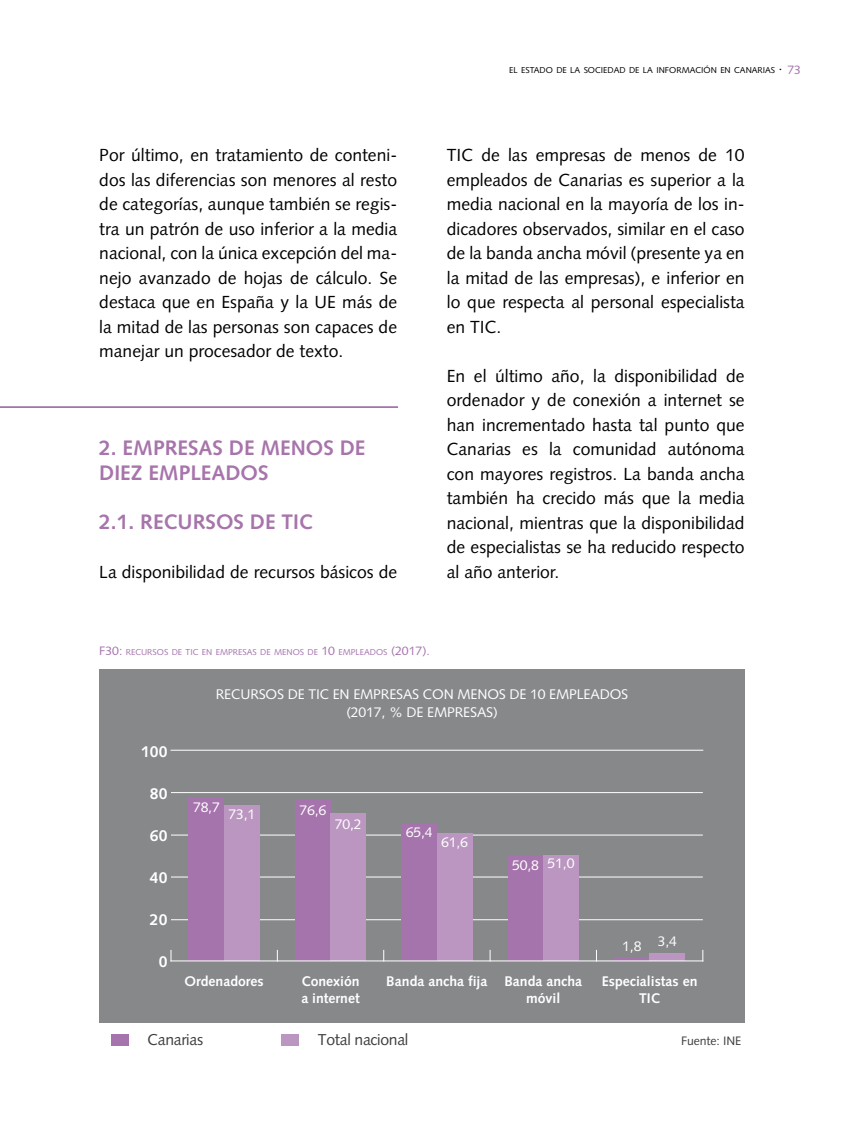
<style>
.page{position:relative;width:844px;height:1141px;background:#fff}
.page>*{position:absolute;margin:0;border:0;box-sizing:border-box;transform-origin:0 0}
.t1{font:700 21px "Syntax";color:#a774ab}
.t2{font:17.5px/24.5px "Syntax";color:#000;text-align:justify}
.t3{font:15.75px "Syntax";letter-spacing:-.02em;color:#3e3d40}
.t4{font:700 15.75px "Syntax";color:#fff}
.t5{font:14px/17.5px "Syntax";letter-spacing:-.01em;color:#fff;text-align:center}
.t6{font:700 14px/16.8px "Syntax";color:#fff}
.t7{font:12.25px "Syntax";letter-spacing:-.01em;color:#3e3d40}
.t8{font:8.58px "Syntax";color:#a573ad}
.t9{font:8.58px "Syntax";color:#000}
.s1{font-size:12.25px}
.s2{font-size:12.25px;color:#a573ad}
</style>
<div class="page">
<hr style="left:0;top:406px;width:398px;height:2px;background:#a573ad">
<div style="left:111px;top:1034px;width:18px;height:11px;background:#a674ac"></div>
<div style="left:281px;top:1034px;width:18px;height:11px;background:#bb96c1"></div>
<div style="left:99px;top:669px;width:645px;height:354px;background:#87888a"></div>
<hr style="left:171px;top:919px;width:531px;height:1px;background:#fff">
<hr style="left:171px;top:835px;width:531px;height:1px;background:#fff">
<hr style="left:171px;top:877px;width:531px;height:1px;background:#fff">
<hr style="left:171px;top:792px;width:531px;height:1px;background:#fff">
<div style="left:189px;top:797px;width:35px;height:164px;background:#a674ac"></div>
<div style="left:224px;top:806px;width:35px;height:155px;background:#bb96c1"></div>
<div style="left:295px;top:801px;width:35px;height:160px;background:#a674ac"></div>
<div style="left:330px;top:813px;width:36px;height:148px;background:#bb96c1"></div>
<div style="left:401px;top:824px;width:36px;height:137px;background:#a674ac"></div>
<div style="left:437px;top:833px;width:35px;height:128px;background:#bb96c1"></div>
<div style="left:507px;top:856px;width:36px;height:105px;background:#a674ac"></div>
<div style="left:543px;top:855px;width:35px;height:106px;background:#bb96c1"></div>
<hr style="left:614px;top:957px;width:35px;height:4px;background:#a674ac">
<div style="left:649px;top:954px;width:36px;height:7px;background:#bb96c1"></div>
<hr style="left:171px;top:960px;width:531px;height:1px;background:#fff">
<hr style="left:171px;top:750px;width:531px;height:1px;background:#fff">
<p class="t9" style="left:509px;top:65px;width:293px">EL ESTADO DE LA SOCIEDAD DE LA INFORMACIÓN EN CANARIAS <span class="s1">·</span> <span class="s2">73</span></p>
<p class="t2" style="left:99px;top:143px;width:299px">Por último, en tratamiento de conteni&shy;dos las diferencias son menores al resto de categorías, aunque también se regis&shy;tra un patrón de uso inferior a la media nacional, con la única excepción del ma&shy;nejo avanzado de hojas de cálculo. Se destaca que en España y la UE más de la mitad de las personas son capaces de manejar un procesador de texto.</p>
<p class="t1" style="left:99px;top:436px;width:178px">2. EMPRESAS DE MENO</p>
<p class="t1" style="left:323px;top:436px;width:41px">S DE</p>
<p class="t1" style="left:99px;top:460px;width:171px">DIEZ EMPLEADOS</p>
<p class="t1" style="left:99px;top:509px;width:215px">2.1. Recu rsos de TIC</p>
<p class="t2" style="left:99px;top:559px;width:299px">La disponibilidad de recursos básicos de</p>
<p class="t2" style="left:446px;top:143px;width:299px">TIC de las empresas de menos de 10 empleados de Canarias es superior a la media nacional en la mayoría de los in&shy;dicadores observados, similar en el caso de la banda ancha móvil (presente ya en la mitad de las empresas), e inferior en lo que respecta al personal especialista en TIC.</p>
<p class="t2" style="left:446px;top:363px;width:299px">En el último año, la disponibilidad de ordenador y de conexión a internet se han incrementado hasta tal punto que Canarias es la comunidad autónoma con mayores registros. La banda ancha también ha crecido más que la media nacional, mientras que la disponibilidad de especialistas se ha reducido respecto al año anterior.</p>
<p class="t8" style="left:99px;top:647px;width:332px"><span class="s1">F30:</span> RECURSOS DE TIC EN EMPRESAS DE MENOS DE <span class="s1">10</span> EMPLEADOS <span class="s1">(2017).</span></p>
<p class="t4" style="left:141px;top:742px;width:28px">100</p>
<p class="t4" style="left:150px;top:784px;width:19px">80</p>
<p class="t4" style="left:150px;top:826px;width:19px">60</p>
<p class="t4" style="left:150px;top:868px;width:19px">40</p>
<p class="t4" style="left:150px;top:910px;width:19px">20</p>
<p class="t4" style="left:159px;top:953px;width:10px">0</p>
<p class="t5" style="left:216px;top:686px;width:414px">RECURSOS DE TIC EN EMPRESAS CON MENOS DE 10 EMPLEADOS (2017, % DE EMPRESAS)</p>
<p class="t5" style="left:193px;top:799px;width:28px">78,7</p>
<p class="t5" style="left:228px;top:806px;width:28px">73,1</p>
<p class="t5" style="left:299px;top:801px;width:28px">76,6</p>
<p class="t5" style="left:335px;top:815px;width:28px">70,2</p>
<p class="t5" style="left:405px;top:824px;width:28px">65,4</p>
<p class="t5" style="left:441px;top:834px;width:28px">61,6</p>
<p class="t5" style="left:512px;top:855px;width:64px">50,8 51,0</p>
<p class="t5" style="left:622px;top:935px;width:56px">1,8 3,4</p>
<p class="t6" style="left:184px;top:973px;width:81px">Ordenadores</p>
<p class="t6" style="left:301px;top:973px;width:60px">Conexión a internet</p>
<p class="t6" style="left:526px;top:973px;width:58px;text-indent:-140px">Banda ancha fija Banda ancha móvil</p>
<p class="t6" style="left:601px;top:973px;width:97px;text-align:center">Especialistas en<br>TIC</p>
<p class="t3" style="left:147px;top:1030px;width:57px">Canarias</p>
<p class="t3" style="left:318px;top:1030px;width:92px">Total nacional</p>
<p class="t7" style="left:681px;top:1034px;width:62px">Fuente: INE</p>
</div>
